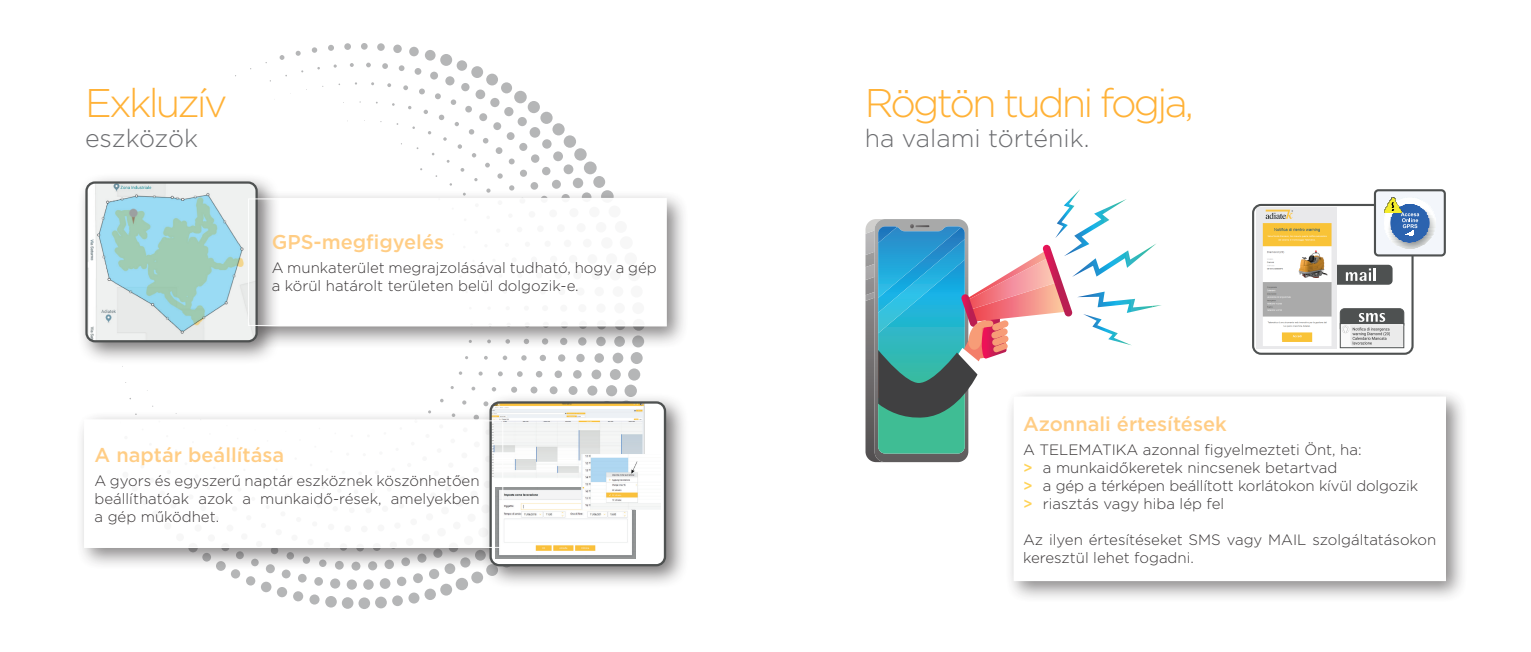
<style>
.page{position:relative;width:1531px;height:652px;background:#fff}
.page>*{position:absolute;margin:0;border:0;box-sizing:border-box;transform-origin:0 0}
.t1{font:300 40px "Gotham";letter-spacing:-.07em;color:#ffb238}
.t2{font:300 25px "Gotham";color:#6c6d70}
.t3{font:500 20px "Gotham";color:#ffc878}
.t4{font:300 15px/18px "Gotham";color:#231f20}
.s1{font-weight:500;color:#ffcf43}
</style>
<div class="page">
<svg style="left:122px;top:43px;width:521px;height:566px"></svg>
<div style="left:239px;top:189px;width:451px;height:160px;background:#231f20;opacity:.6"></div>
<div style="left:247px;top:198px;width:420px;height:128px;background:#fff"></div>
<div style="left:75px;top:410px;width:451px;height:161px;background:#231f20;opacity:.6"></div>
<div style="left:84px;top:419px;width:419px;height:129px;background:#fff"></div>
<svg style="left:865px;top:189px;width:296px;height:273px"></svg>
<img style="left:1257px;top:208px;width:79px;height:140px">
<svg style="left:1329px;top:265px;width:63px;height:20px"></svg>
<svg style="left:1340px;top:309px;width:64px;height:14px"></svg>
<img style="left:1342px;top:325px;width:60px;height:21px">
<div style="left:1340px;top:323px;width:64px;height:25px;border:1px solid #4e5151"></div>
<div style="left:1252px;top:204px;width:161px;height:151px;border:2px solid #4e5151;border-radius:8px"></div>
<div style="left:1375px;top:190px;width:70px;height:65px;background:#f3f6fb;border-radius:3px"></div>
<div style="left:1374px;top:189px;width:72px;height:67px;border:2px solid #4e5151;border-radius:3px"></div>
<svg style="left:1396px;top:244px;width:28px;height:5px"></svg>
<img style="left:1384px;top:214px;width:51px;height:30px">
<img style="left:1384px;top:209px;width:49px;height:5px">
<img style="left:1385px;top:206px;width:46px;height:4px">
<img style="left:1387px;top:204px;width:42px;height:3px">
<img style="left:1388px;top:203px;width:39px;height:2px">
<img style="left:1389px;top:201px;width:36px;height:2px">
<img style="left:1390px;top:201px;width:33px;height:1px">
<svg style="left:1390px;top:197px;width:31px;height:4px"></svg>
<svg style="left:1401px;top:212px;width:18px;height:23px"></svg>
<div style="left:480px;top:393px;width:209px;height:196px;background:#231f20;opacity:.6"></div>
<div style="left:491px;top:402px;width:174px;height:163px;background:#fff;border-radius:9px"></div>
<img style="left:491px;top:402px;width:153px;height:76px">
<img style="left:495px;top:487px;width:140px;height:71px">
<img style="left:582px;top:455px;width:78px;height:55px">
<div style="left:489px;top:401px;width:177px;height:165px;border:2px solid #4e5151;border-radius:9px"></div>
<div style="left:76px;top:173px;width:205px;height:192px;background:#231f20;opacity:.6"></div>
<img style="left:86px;top:183px;width:171px;height:158px">
<div style="left:85px;top:181px;width:173px;height:161px;border:2px solid #4e5151;border-radius:8px"></div>
<div style="left:1004px;top:387px;width:464px;height:217px;background:#231f20;opacity:.6"></div>
<div style="left:1014px;top:397px;width:431px;height:184px;background:#fff"></div>
<div style="left:1013px;top:396px;width:433px;height:185px;border:1px solid #fff"></div>
<p class="t1" style="left:85px;top:78px;width:144px">Exkluzív</p>
<p class="t2" style="left:85px;top:122px;width:114px">eszközök</p>
<h3 class="t3" style="left:272px;top:229px;width:174px">GPS-megfigyelés</h3>
<p class="t4" style="left:272px;top:258px;width:386px">A munkaterület megrajzolásával tudható, hogy a gép a körül határolt területen belül dolgozik-e.</p>
<h3 class="t3" style="left:95px;top:442px;width:191px">A naptár beállítása</h3>
<p class="t4" style="left:95px;top:471px;width:386px;text-align:justify">A gyors és egyszerű naptár eszköznek köszönhetően beállíthatóak azok a munkaidő-rések, amelyekben a gép működhet.</p>
<p class="t1" style="left:865px;top:78px;width:331px">Rögtön tudni fogja,</p>
<p class="t2" style="left:865px;top:122px;width:226px">ha valami történik.</p>
<h3 class="t3" style="left:1023px;top:411px;width:205px">Azonnali értesítések</h3>
<p class="t4" style="left:1023px;top:440px;width:397px">A TELEMATIKA azonnal figyelmezteti Önt, ha:<br><span class="s1">&gt;</span> a munkaidőkeretek nincsenek betartvad<br><span class="s1">&gt;</span> a gép a térképen beállított korlátokon kívül dolgozik <span class="s1">&gt;</span> riasztás vagy hiba lép fel</p>
<p class="t4" style="left:1023px;top:530px;width:415px">Az ilyen értesítéseket SMS vagy MAIL szolgáltatásokon keresztül lehet fogadni.</p>
</div>
